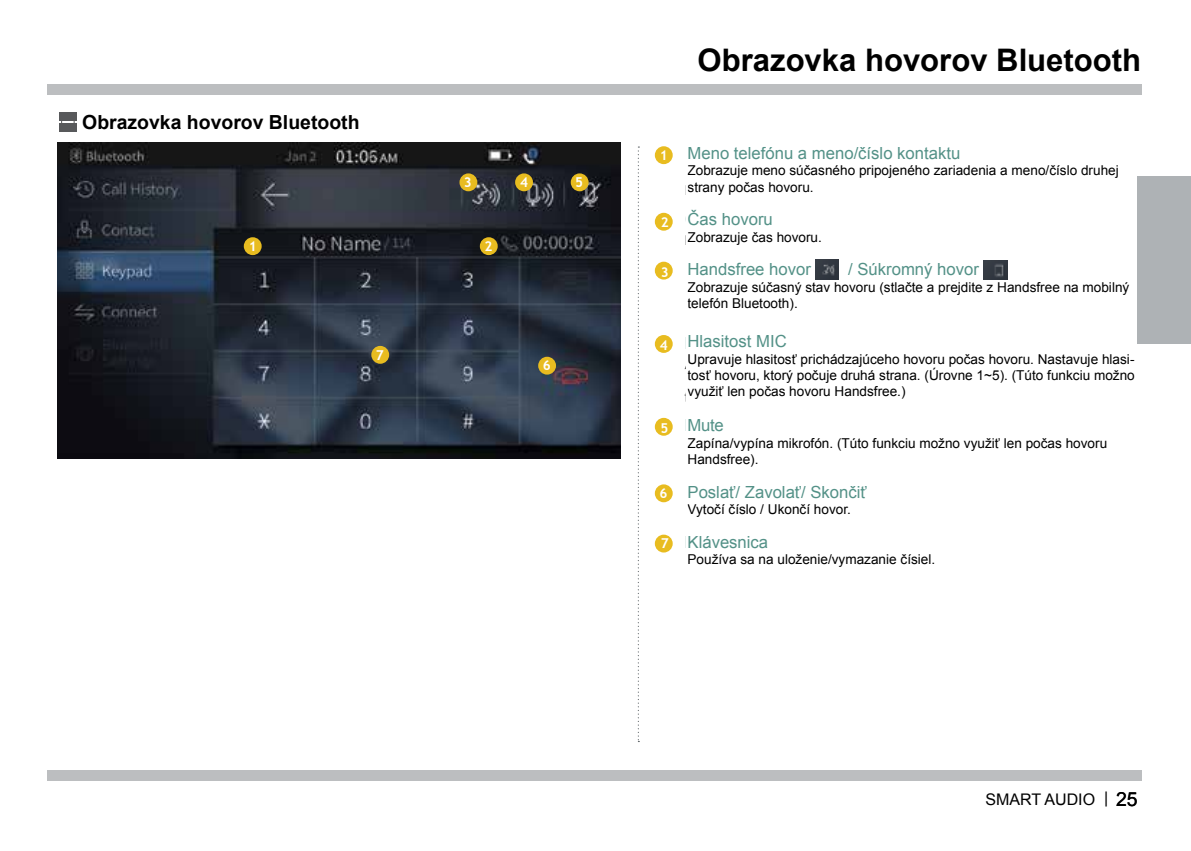
<style>
.page{position:relative;width:1191px;height:851px;background:#fff}
.page>*{position:absolute;margin:0;border:0;box-sizing:border-box;transform-origin:0 0}
.t1{font:700 31px "Arial";color:#000}
.t2{font:700 19.4px "Arial";color:#000}
.t3{font:16.6px "Arial";color:#539187}
.t4{font:16.6px "Arial";color:#519087}
.t5{font:16px "Arial";color:#000}
.t6{font:13.6px/16.4px "Arial";color:#000}
.t7{font:700 13.6px "Trebuchet MS";color:#fff}
.s1{font-family:"Trebuchet MS";font-weight:700;font-size:13.6px;color:#fff}
.s2{font-size:19.4px}
</style>
<div class="page">
<img style="left:58px;top:142px;width:563px;height:316px">
<div style="left:655px;top:534px;width:17px;height:18px;background:#e8bc20;border-radius:50%"></div>
<div style="left:655px;top:484px;width:17px;height:18px;background:#e8bc20;border-radius:50%"></div>
<div style="left:655px;top:418px;width:17px;height:17px;background:#e8bc20;border-radius:50%"></div>
<div style="left:655px;top:335px;width:17px;height:18px;background:#e8bc20;border-radius:50%"></div>
<div style="left:655px;top:262px;width:17px;height:17px;background:#e8bc20;border-radius:50%"></div>
<div style="left:655px;top:213px;width:17px;height:18px;background:#e8bc20;border-radius:50%"></div>
<div style="left:655px;top:146px;width:17px;height:18px;background:#e8bc20;border-radius:50%"></div>
<div style="left:538px;top:356px;width:18px;height:18px;background:#e8bc20;border-radius:50%"></div>
<div style="left:371px;top:346px;width:18px;height:18px;background:#e8bc20;border-radius:50%"></div>
<div style="left:244px;top:237px;width:18px;height:18px;background:#e8bc20;border-radius:50%"></div>
<div style="left:480px;top:237px;width:18px;height:18px;background:#e8bc20;border-radius:50%"></div>
<div style="left:571px;top:173px;width:17px;height:18px;background:#e8bc20;border-radius:50%"></div>
<div style="left:515px;top:173px;width:18px;height:18px;background:#e8bc20;border-radius:50%"></div>
<div style="left:459px;top:173px;width:18px;height:18px;background:#e8bc20;border-radius:50%"></div>
<div style="left:48px;top:84px;width:1093px;height:11px;background:#bcbec0"></div>
<div style="left:48px;top:770px;width:1093px;height:10px;background:#bcbec0"></div>
<div style="left:61px;top:115px;width:14px;height:13px;border:1px solid #58595b"></div>
<div style="left:69px;top:123px;width:8px;height:8px;background:#58595b"></div>
<div style="left:69px;top:112px;width:8px;height:9px;background:#58595b"></div>
<div style="left:59px;top:123px;width:8px;height:8px;background:#58595b"></div>
<div style="left:59px;top:112px;width:8px;height:9px;background:#58595b"></div>
<svg style="left:638px;top:146px;width:1px;height:596px"></svg>
<h2 class="t2" style="left:82px;top:109px;width:279px">Obrazovka hovorov Bluetooth</h2>
<p class="t7" style="left:464px;top:174px;width:9px">3</p>
<p class="t7" style="left:520px;top:174px;width:9px">4</p>
<p class="t7" style="left:575px;top:174px;width:9px">5</p>
<p class="t7" style="left:249px;top:238px;width:9px">1</p>
<p class="t7" style="left:484px;top:238px;width:9px">2</p>
<p class="t7" style="left:376px;top:346px;width:9px">7</p>
<p class="t7" style="left:543px;top:357px;width:9px">6</p>
<h1 class="t1" style="left:697px;top:40px;width:445px">Obrazovka hovorov Bluetooth</h1>
<p class="t3" style="left:687px;top:142px;width:274px">Meno telefónu a meno/číslo kontaktu</p>
<p class="t6" style="left:687px;top:162px;width:433px">Zobrazuje meno súčasného pripojeného zariadenia a meno/číslo druhej strany počas hovoru.</p>
<p class="t3" style="left:687px;top:209px;width:87px">Čas hovoru</p>
<p class="t6" style="left:687px;top:229px;width:136px">Zobrazuje čas hovoru.</p>
<p class="t3" style="left:687px;top:259px;width:125px">Handsfree hovor</p>
<p class="t3" style="left:848px;top:259px;width:132px">/ Súkromný hovor</p>
<p class="t6" style="left:687px;top:279px;width:443px">Zobrazuje súčasný stav hovoru (stlačte a prejdite z Handsfree na mobilný telefón Bluetooth).</p>
<p class="t3" style="left:687px;top:330px;width:101px">Hlasitost MIC</p>
<p class="t6" style="left:687px;top:351px;width:449px;text-align:justify">Upravuje hlasitosť prichádzajúceho hovoru počas hovoru. Nastavuje hlasi&shy;tosť hovoru, ktorý počuje druhá strana. (Úrovne 1~5). (Túto funkciu možno využiť len počas hovoru Handsfree.)</p>
<p class="t3" style="left:687px;top:414px;width:38px">Mute</p>
<p class="t6" style="left:687px;top:434px;width:421px">Zapína/vypína mikrofón. (Túto funkciu možno využiť len počas hovoru<br>Handsfree).</p>
<p class="t3" style="left:687px;top:481px;width:181px">Poslať/ Zavolať/ Skončiť</p>
<p class="t6" style="left:687px;top:501px;width:165px">Vytočí číslo / Ukončí hovor.</p>
<p class="t3" style="left:687px;top:531px;width:82px">Klávesnica</p>
<p class="t6" style="left:687px;top:551px;width:249px">Používa sa na uloženie/vymazanie čísiel.</p>
<p class="t7" style="left:660px;top:147px;width:9px">1</p>
<p class="t6" style="left:685px;top:182px;width:102px">ber during a call.</p>
<p class="t4" style="left:660px;top:208px;width:96px"><sub>2</sub> Call Time</p>
<p class="t6" style="left:685px;top:232px;width:133px">Displays the call time.</p>
<p class="t7" style="left:660px;top:263px;width:9px">3</p>
<p class="t4" style="left:660px;top:332px;width:117px"><sub>4</sub> MIC V lume</p>
<p class="t4" style="left:660px;top:414px;width:54px"><sub>5</sub> Mut</p>
<p class="t7" style="left:659px;top:484px;width:9px">6</p>
<p class="t4" style="left:660px;top:531px;width:82px"><span class="s1">7</span> Keypad</p>
<p class="t5" style="left:985px;top:789px;width:154px">SMART AUDIO | <span class="s2">25</span></p>
</div>
